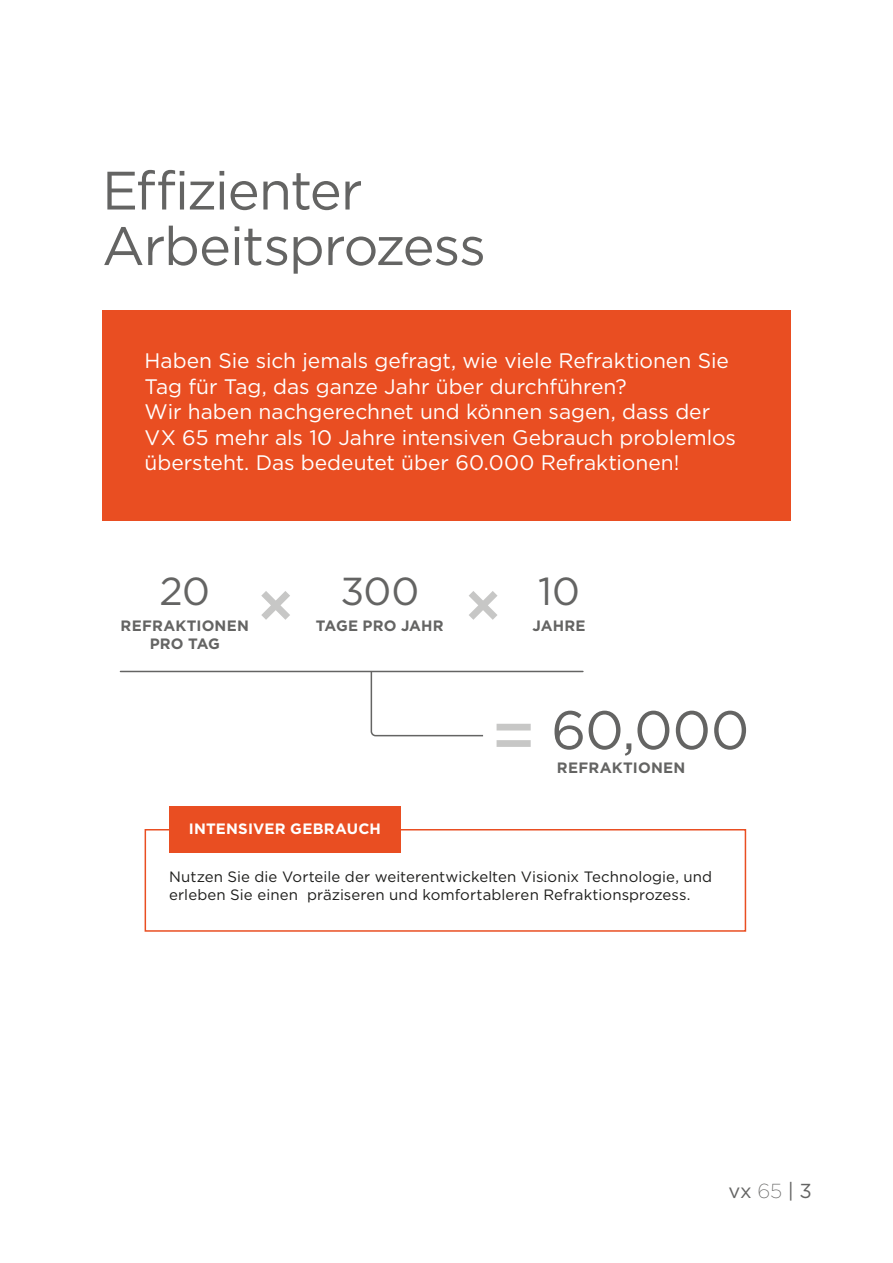
<style>
.page{position:relative;width:893px;height:1263px;background:#fff}
.page>*{position:absolute;margin:0;border:0;box-sizing:border-box;transform-origin:0 0}
.t1{font:54px/55.5px "Gotham";letter-spacing:-.02em;color:#646463}
.t2{font:39px "Gotham";letter-spacing:-.01em;color:#646463}
.t3{font:21px/25.5px "Gotham";letter-spacing:-.005em;color:#fff}
.t4{font:20.25px "Gotham";color:#646463}
.t5{font:15px/18px "Gotham";letter-spacing:.005em;color:#1d1d1b}
.t6{font:700 15px/18px "Gotham";letter-spacing:.015em;color:#646463;text-align:center}
.t7{font:700 15px "Gotham";letter-spacing:.015em;color:#fff}
.s1{font-family:"Gotham Ex";font-weight:300}
</style>
<div class="page">
<div style="left:102px;top:310px;width:689px;height:210px;background:#e94e22"></div>
<div style="left:497px;top:724px;width:34px;height:6px;background:#c7c7c6"></div>
<div style="left:497px;top:740px;width:34px;height:7px;background:#c7c7c6"></div>
<svg style="left:261px;top:591px;width:29px;height:29px"></svg>
<svg style="left:469px;top:591px;width:29px;height:29px"></svg>
<hr style="left:120px;top:671px;width:463px;height:1px;background:#646463">
<svg style="left:370px;top:670px;width:115px;height:67px"></svg>
<div style="left:145px;top:829px;width:601px;height:103px;border:2px solid #e94e22"></div>
<div style="left:169px;top:806px;width:232px;height:46px;background:#e94e22"></div>
<h1 class="t1" style="left:102px;top:162px;width:385px">Effizienter<br>Arbeitsprozess</h1>
<p class="t3" style="left:145px;top:348px;width:593px">Haben Sie sich jemals gefragt, wie viele Refraktionen Sie Tag für Tag, das ganze Jahr über durchführen?<br>Wir haben nachgerechnet und können sagen, dass der VX 65 mehr als 10 Jahre intensiven Gebrauch problemlos übersteht. Das bedeutet über 60.000 Refraktionen!</p>
<h2 class="t2" style="left:160px;top:570px;width:52px">20</h2>
<h2 class="t2" style="left:340px;top:570px;width:80px">300</h2>
<h2 class="t2" style="left:538px;top:570px;width:43px">10</h2>
<p class="t6" style="left:121px;top:616px;width:130px">REFRAKTIONEN<br>PRO TAG</p>
<p class="t6" style="left:316px;top:616px;width:129px">TAGE PRO JAHR</p>
<p class="t6" style="left:532px;top:616px;width:55px">JAHRE</p>
<p class="t7" style="left:189px;top:819px;width:194px">INTENSIVER GEBRAUCH</p>
<h1 class="t1" style="left:551px;top:701px;width:200px">60,000</h1>
<p class="t6" style="left:557px;top:758px;width:130px">REFRAKTIONEN</p>
<p class="t5" style="left:169px;top:868px;width:544px">Nutzen Sie die Vorteile der weiterentwickelten Visionix Technologie, und erleben Sie einen präziseren und komfortableren Refraktionsprozess.</p>
<p class="t4" style="left:728px;top:1179px;width:85px">vx <span class="s1">65</span> | 3</p>
</div>
